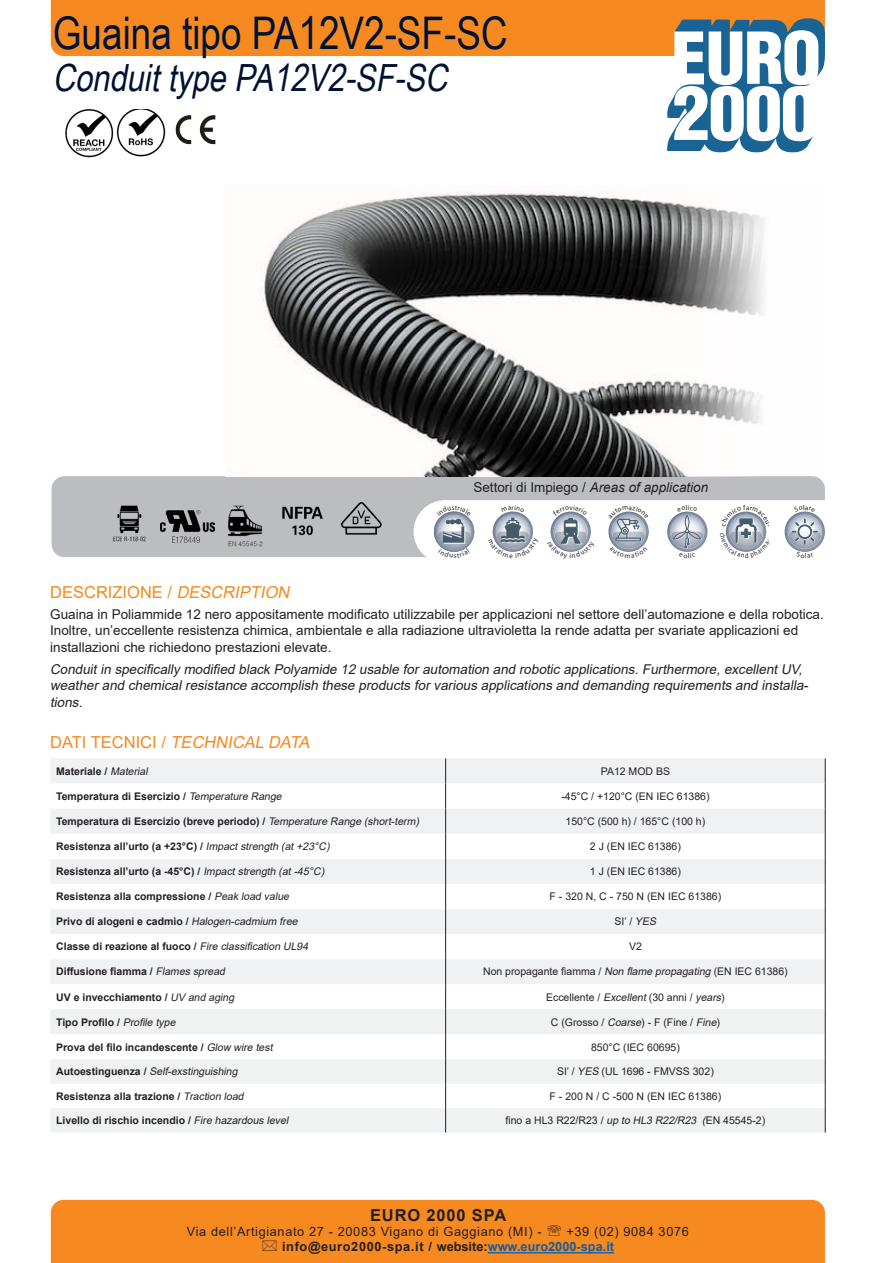
<style>
.page{position:relative;width:893px;height:1263px;background:#fff}
.page>*{position:absolute;margin:0;border:0;box-sizing:border-box;transform-origin:0 0}
.t1{font:45px "Arial Narrow";color:#001231}
.t2{font:italic 37.5px "Arial Narrow";color:#001231}
.t3{font:italic 16.5px "Arial";color:#f6891f}
.t4{font:16.5px "Arial";color:#f6891f}
.t5{font:700 16.5px "Arial";letter-spacing:.05em;color:#231f20}
.t6{font:13.5px/16.2px "Arial";color:#231f20}
.t7{font:italic 13.5px/16.2px "Arial";color:#231f20}
.t8{font:italic 13.5px "Arial";color:#231f20}
.t9{font:12.75px "Arial";letter-spacing:.05em;color:#231f20}
.t10{font:700 12.75px "Arial";color:#231f20}
.t11{font:700 10.5px "Arial";color:#231f20}
.t12{font:10.5px "Arial";color:#231f20}
.t13{font:italic 10.5px "Arial";color:#231f20}
.s1{font-style:normal}
.s2{font-style:italic}
.s3{font-weight:400;font-style:italic}
.s4{font-weight:700;font-style:normal}
.s5{color:#175d9e}
</style>
<div class="page">
<div style="left:51px;top:1200px;width:774px;height:63px;background:#f6891f"></div>
<hr style="left:488px;top:1252px;width:126px;height:1px;background:#175d9e">
<div style="left:52px;top:476px;width:773px;height:81px;background:#bcbdc0;border-radius:13px"></div>
<svg style="left:51px;top:0;width:774px;height:152px"></svg>
<svg style="left:50px;top:758px;width:775px;height:374px;fill:#f0f1f2"></svg>
<svg style="left:50px;top:783px;width:775px;height:176px"></svg>
<svg style="left:445px;top:758px;width:1px;height:374px"></svg>
<svg style="left:825px;top:758px;width:1px;height:374px"></svg>
<img style="left:175px;top:111px;width:42px;height:41px">
<img style="left:117px;top:109px;width:54px;height:48px">
<img style="left:62px;top:108px;width:55px;height:50px">
<img style="left:161px;top:511px;width:53px;height:31px">
<img style="left:282px;top:506px;width:41px;height:30px">
<img style="left:341px;top:520px;width:3px;height:9px">
<img style="left:113px;top:505px;width:33px;height:37px">
<img style="left:228px;top:505px;width:35px;height:42px">
<img style="left:261px;top:191px;width:503px;height:285px">
<svg style="left:548px;top:1225px;width:13px;height:11px"></svg>
<svg style="left:263px;top:1241px;width:14px;height:10px"></svg>
<svg style="left:344px;top:500px;width:481px;height:57px"></svg>
<p class="t1" style="left:53px;top:0;width:456px">Guaina tipo PA12V2-SF-SC</p>
<p class="t2" style="left:53px;top:50px;width:405px">ConduittypePA12V2-SF-SC</p>
<p class="t8" style="left:473px;top:479px;width:236px"><span class="s1">Settori di Impiego /</span> Areas of application</p>
<p class="t4" style="left:50px;top:581px;width:245px">DESCRIZIONE / <span class="s2">DESCRIPTION</span></p>
<p class="t6" style="left:50px;top:606px;width:775px">Guaina in Poliammide 12 nero appositamente modificato utilizzabile per applicazioni nel settore dell’automazione e della robotica.<br>Inoltre, un’eccellente resistenza chimica, ambientale e alla radiazione ultravioletta la rende adatta per svariate applicazioni ed installazioni che richiedono prestazioni elevate.</p>
<p class="t7" style="left:50px;top:661px;width:763px">Conduitin specifically modified black Polyamide 12 usable forautomation and robotic applications.Furthermore,excellentUV, weatherand chemicalresistance accomplish these products forvarious applications and demanding requirements and installa&shy;tions.</p>
<p class="t3" style="left:50px;top:730px;width:265px"><span class="s1">D AT I T E C N I C I /</span> TECHNICAL DATA</p>
<p class="t11" style="left:56px;top:764px;width:96px">Materiale / <span class="s3">Material</span></p>
<p class="t12" style="left:601px;top:764px;width:71px">PA12 MOD BS</p>
<p class="t11" style="left:56px;top:789px;width:230px">Temperatura di Esercizio / <span class="s3">Temperature Range</span></p>
<p class="t12" style="left:561px;top:789px;width:150px">-45°C / +120°C (EN IEC 61386)</p>
<p class="t11" style="left:56px;top:814px;width:367px">Temperatura di Esercizio (breve periodo) / <span class="s3">Temperature Range (short-term)</span></p>
<p class="t12" style="left:566px;top:814px;width:141px">150°C (500 h) / 165°C (100 h)</p>
<p class="t11" style="left:56px;top:839px;width:277px">Resistenza all’urto (a +23°C) / <span class="s3">Impactstrength (at+23°C)</span></p>
<p class="t12" style="left:590px;top:839px;width:93px">2 J (EN IEC 61386)</p>
<p class="t11" style="left:56px;top:864px;width:272px">Resistenza all’urto (a -45°C) / <span class="s3">Impactstrength (at-45°C)</span></p>
<p class="t12" style="left:590px;top:864px;width:93px">1 J (EN IEC 61386)</p>
<p class="t11" style="left:56px;top:889px;width:237px">Resistenza alla compressione / <span class="s3">Peak load value</span></p>
<p class="t12" style="left:550px;top:889px;width:173px">F - 320 N, C - 750 N (EN IEC 61386)</p>
<p class="t11" style="left:56px;top:914px;width:246px">P rivo d i a l o g e n i e cad m i o / <span class="s3">Halogen-cadmium free</span></p>
<p class="t12" style="left:615px;top:914px;width:46px">SI’ / <span class="s2">YES</span></p>
<p class="t11" style="left:56px;top:939px;width:256px">Classe di reazione al fuoco / <span class="s3">Fire classification UL94</span></p>
<p class="t12" style="left:629px;top:939px;width:14px">V2</p>
<p class="t11" style="left:56px;top:964px;width:173px">Diffusione fiamma / <span class="s3">Flames spread</span></p>
<p class="t12" style="left:483px;top:964px;width:306px">Non propagante fiamma / <span class="s2">Non flame propagating</span> (EN IEC 61386)</p>
<p class="t11" style="left:56px;top:989px;width:182px">UV e invecchiamento / <span class="s3">UV and aging</span></p>
<p class="t12" style="left:546px;top:989px;width:180px">Eccellente / <span class="s2">Excellent</span>(30 anni / <span class="s2">years</span>)</p>
<p class="t11" style="left:56px;top:1014px;width:123px">Tipo Profilo / <span class="s3">Profile type</span></p>
<p class="t12" style="left:551px;top:1015px;width:171px">C (Grosso / <span class="s2">Coarse</span>) - F (Fine / <span class="s2">Fine</span>)</p>
<p class="t11" style="left:56px;top:1039px;width:221px">Prova del filo incandescente / <span class="s3">Glow wire test</span></p>
<p class="t12" style="left:591px;top:1040px;width:90px">850°C (IEC 60695)</p>
<p class="t13" style="left:56px;top:1064px;width:185px"><span class="s4">A u to e s t i n g u e n z a /</span> Self-exstinguishing</p>
<p class="t12" style="left:557px;top:1064px;width:158px">SI’ / <span class="s2">YES</span> (UL 1696 - FMVSS 302)</p>
<p class="t11" style="left:56px;top:1089px;width:192px">Resistenza alla trazione / <span class="s3">Traction load</span></p>
<p class="t12" style="left:550px;top:1089px;width:173px">F - 200 N / C -500 N (EN IEC 61386)</p>
<p class="t11" style="left:56px;top:1113px;width:236px">Livello di rischio incendio / <span class="s3">Fire hazardous level</span></p>
<p class="t12" style="left:506px;top:1113px;width:261px">fino a HL3 R22/R23 / <span class="s2">up to HL3 R22/R23 (</span>EN 45545-2)</p>
<p class="t5" style="left:370px;top:1203px;width:138px">EURO 2000 SPA</p>
<p class="t9" style="left:187px;top:1223px;width:356px">Via dell’Artigianato 27 - 20083 Vigano di Gaggiano (MI) -</p>
<p class="t9" style="left:566px;top:1223px;width:124px">+39 (02) 9084 3076</p>
<p class="t10" style="left:282px;top:1238px;width:333px">info@euro2000-spa.it / website:<span class="s5">www.euro2000-spa.it</span></p>
</div>
